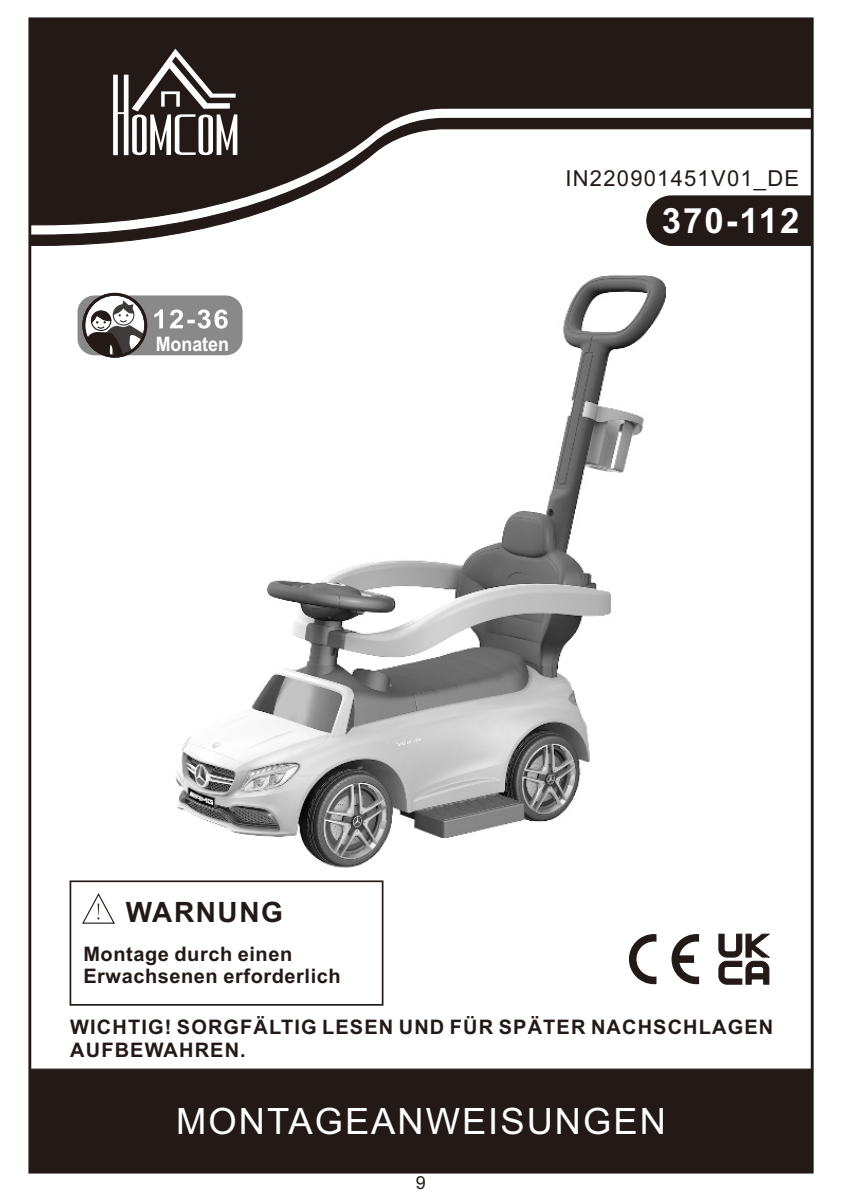
<style>
.page{position:relative;width:842px;height:1191px;background:#fff}
.page>*{position:absolute;margin:0;border:0;box-sizing:border-box;transform-origin:0 0}
.t1{font:36.4px "Arial";letter-spacing:.055em;color:#fff}
.t2{font:700 34.8px "Arial";letter-spacing:.055em;color:#fff}
.t3{font:700 28px "Arial";letter-spacing:.055em;color:#231916}
.t4{font:22px "Arial";letter-spacing:.055em;color:#231916}
.t5{font:700 20px/22.4px "Arial";letter-spacing:.055em;color:#231916}
.t6{font:700 20px/22.4px "Arial";letter-spacing:.03em;color:#231916}
.t7{font:700 20px "Arial";color:#fff;scale:.89 1}
.t8{font:18px "Arial";color:#231916}
</style>
<div class="page">
<div style="left:29px;top:1068px;width:784px;height:105px;background:#231916"></div>
<div style="left:29px;top:18px;width:784px;height:99px;background:#231916"></div>
<svg style="left:29px;top:117px;width:784px;height:129px"></svg>
<svg style="left:113px;top:49px;width:124px;height:106px"></svg>
<div style="left:646px;top:195px;width:167px;height:51px;background:#231916"></div>
<img style="left:175px;top:275px;width:491px;height:593px">
<div style="left:78px;top:295px;width:165px;height:60px;background:#898989;border-radius:17px"></div>
<svg style="left:82px;top:293px;width:65px;height:65px"></svg>
<svg style="left:87px;top:300px;width:58px;height:57px;background:#8a8685"></svg>
<div style="left:82px;top:293px;width:65px;height:65px;border:3px solid #231916;border-radius:50%"></div>
<svg style="left:154px;top:309px;width:74px;height:20px"></svg>
<svg style="left:82px;top:893px;width:33px;height:31px"></svg>
<div style="left:70px;top:880px;width:313px;height:125px;border:2px solid #231916"></div>
<svg style="left:629px;top:934px;width:70px;height:50px"></svg>
<svg style="left:718px;top:933px;width:52px;height:51px"></svg>
<p class="t4" style="left:565px;top:170px;width:235px">IN220901451V01_DE</p>
<p class="t7" style="left:156px;top:336px;width:84px">Monaten</p>
<h3 class="t3" style="left:126px;top:902px;width:159px">WARNUNG</h3>
<p class="t6" style="left:83px;top:944px;width:259px">Montage durch einen<br>Erwachsenen erforderlich</p>
<h2 class="t2" style="left:662px;top:208px;width:139px">370-112</h2>
<p class="t5" style="left:70px;top:1018px;width:704px">WICHTIG! SORGFÄLTIG LESEN UND FÜR SPÄTER NACHSCHLAGEN<br>AUFBEWAHREN.</p>
<h1 class="t1" style="left:176px;top:1107px;width:491px">MONTAGEANWEISUNGEN</h1>
<p class="t8" style="left:416px;top:1176px;width:12px">9</p>
</div>
